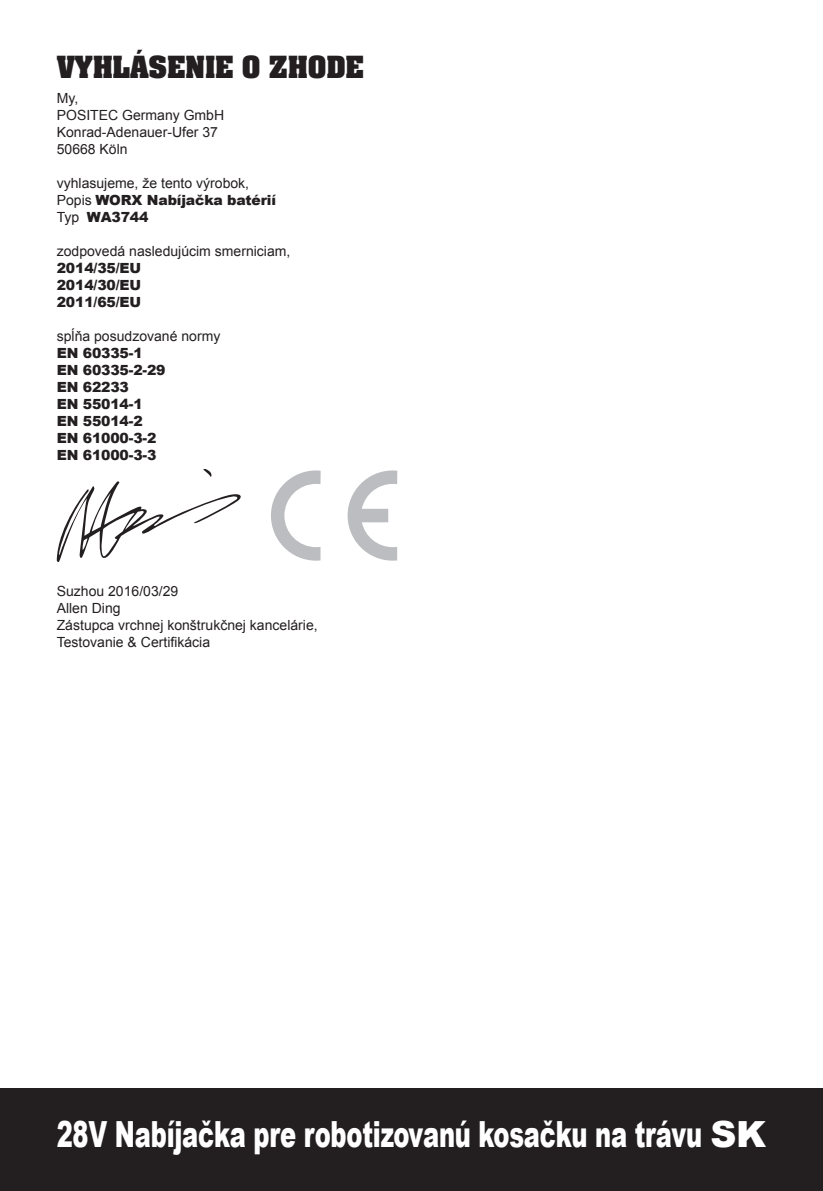
<style>
.page{position:relative;width:823px;height:1191px;background:#fff}
.page>*{position:absolute;margin:0;border:0;box-sizing:border-box;transform-origin:0 0}
.t1{font:900 36px "Arial";letter-spacing:-.01em;color:#fff;scale:.67 1}
.t2{font:700 26px "Aachen";letter-spacing:-.01em;color:#231f20}
.t3{font:14px "Arial";color:#231f20}
.t4{font:900 14px "Arial";letter-spacing:-.01em;color:#231f20}
.s1{font-weight:400}
</style>
<div class="page">
<div style="left:0;top:1089px;width:822px;height:102px;background:#231f20"></div>
<svg style="left:57px;top:469px;width:184px;height:93px"></svg>
<svg style="left:271px;top:470px;width:49px;height:90px"></svg>
<svg style="left:347px;top:470px;width:50px;height:90px"></svg>
<p class="t2" style="left:57px;top:48px;width:308px">VYHLÁSENIE O ZHODE</p>
<p class="t3" style="left:57px;top:89px;width:23px">My,</p>
<p class="t3" style="left:57px;top:106px;width:169px">POSITEC Germany GmbH</p>
<p class="t3" style="left:57px;top:123px;width:163px">Konrad-Adenauer-Ufer 37</p>
<p class="t3" style="left:57px;top:140px;width:72px">50668 Köln</p>
<p class="t3" style="left:57px;top:174px;width:194px">vyhlasujeme, že tento výrobok,</p>
<p class="t4" style="left:57px;top:190px;width:221px"><span class="s1">Popis</span> WORX Nabíjačka batérií</p>
<p class="t4" style="left:57px;top:207px;width:93px"><span class="s1">Typ</span> WA3744</p>
<p class="t3" style="left:57px;top:242px;width:235px">zodpovedá nasledujúcim smerniciam,</p>
<p class="t4" style="left:57px;top:258px;width:86px">2014/35/EU</p>
<p class="t4" style="left:57px;top:275px;width:86px">2014/30/EU</p>
<p class="t4" style="left:57px;top:292px;width:86px">2011/65/EU</p>
<p class="t3" style="left:57px;top:327px;width:165px">spĺňa posudzované normy</p>
<p class="t4" style="left:57px;top:343px;width:87px">EN 60335-1</p>
<p class="t4" style="left:57px;top:360px;width:110px">EN 60335-2-29</p>
<p class="t4" style="left:57px;top:377px;width:74px">EN 62233</p>
<p class="t4" style="left:57px;top:394px;width:87px">EN 55014-1</p>
<p class="t4" style="left:57px;top:411px;width:87px">EN 55014-2</p>
<p class="t4" style="left:57px;top:428px;width:101px">EN 61000-3-2</p>
<p class="t4" style="left:57px;top:445px;width:101px">EN 61000-3-3</p>
<p class="t3" style="left:57px;top:582px;width:123px">Suzhou 2016/03/29</p>
<p class="t3" style="left:57px;top:599px;width:65px">Allen Ding</p>
<p class="t3" style="left:57px;top:616px;width:262px">Zástupca vrchnej konštrukčnej kancelárie,</p>
<p class="t3" style="left:57px;top:633px;width:155px">Testovanie &amp; Certifikácia</p>
<h1 class="t1" style="left:57px;top:1108px;width:1059px">28V Nabíjačka pre robotizovanú kosačku na trávu SK</h1>
</div>
